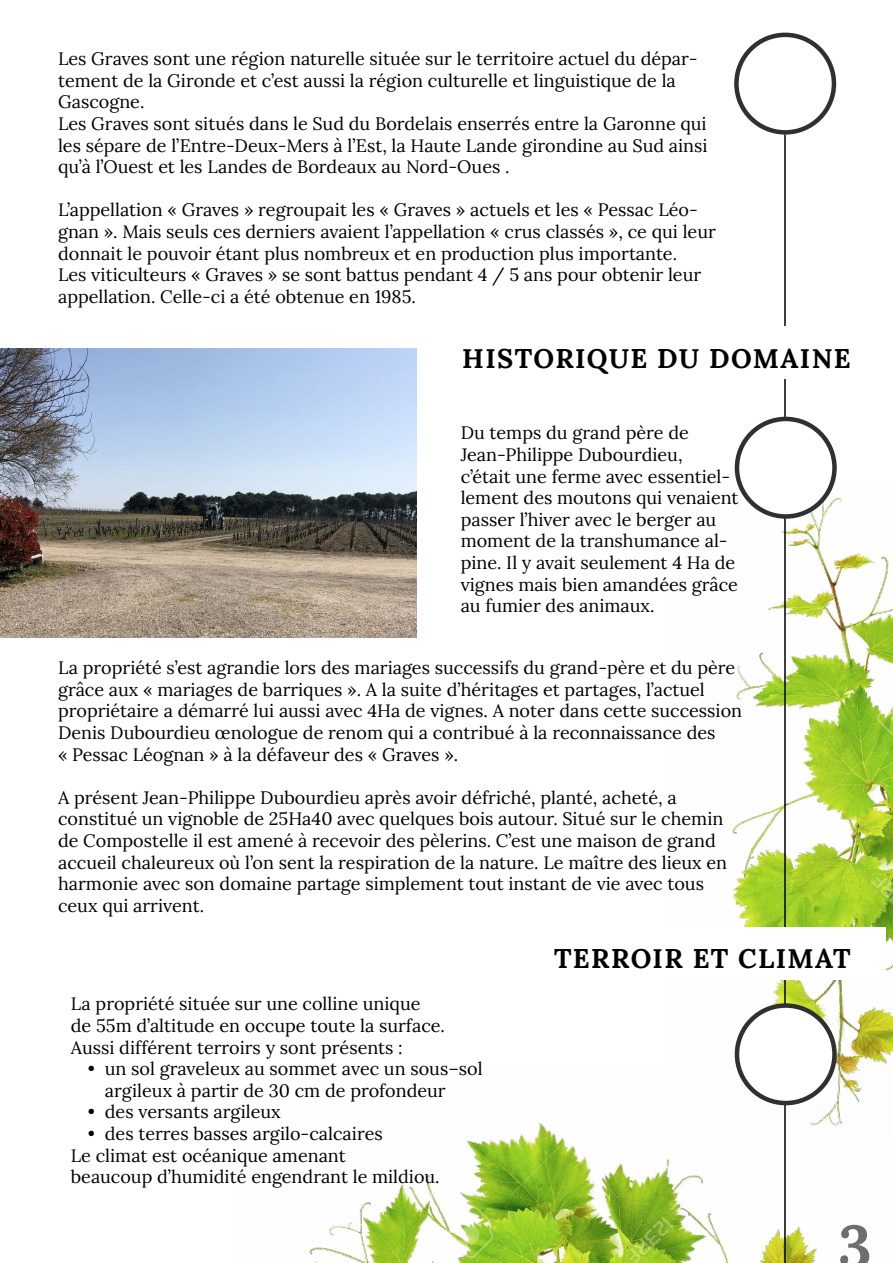
<style>
.page{position:relative;width:893px;height:1263px;background:#fff}
.page>*{position:absolute;margin:0;border:0;box-sizing:border-box;transform-origin:0 0}
.t1{font:700 60px "Lora";color:#6d6e71}
.t2{font:700 27px "Lora";letter-spacing:.05em;color:#000}
.t3{font:18px/21.6px "Lora";color:#000}
</style>
<div class="page">
<img style="left:309px;top:1123px;width:508px;height:140px">
<img style="left:663px;top:482px;width:230px;height:658px">
<div style="left:734px;top:33px;width:102px;height:102px;border:4px solid #313030;border-radius:50%"></div>
<hr style="left:784px;top:135px;width:2px;height:1128px;background:#000">
<div style="left:495px;top:327px;width:391px;height:52px;background:#fff"></div>
<div style="left:495px;top:927px;width:391px;height:52px;background:#fff"></div>
<div style="left:737px;top:419px;width:97px;height:97px;background:#fff;border-radius:50%"></div>
<div style="left:735px;top:417px;width:102px;height:102px;border:4px solid #313030;border-radius:50%"></div>
<div style="left:737px;top:1005px;width:97px;height:98px;background:#fff;border-radius:50%"></div>
<div style="left:735px;top:1003px;width:102px;height:102px;border:4px solid #313030;border-radius:50%"></div>
<img style="left:0;top:349px;width:417px;height:288px">
<p class="t3" style="left:58px;top:47px;width:651px">Les Graves sont une région naturelle située sur le territoire actuel du dépar&shy;tement de la Gironde et c’est aussi la région culturelle et linguistique de la Gascogne.<br>Les Graves sont situés dans le Sud du Bordelais enserrés entre la Garonne qui les sépare de l’Entre-Deux-Mers à l’Est, la Haute Lande girondine au Sud ainsi qu’à l’Ouest et les Landes de Bordeaux au Nord-Oues .</p>
<p class="t3" style="left:58px;top:198px;width:659px">L’appellation « Graves » regroupait les « Graves » actuels et les « Pessac Léo&shy;gnan ». Mais seuls ces derniers avaient l’appellation « crus classés », ce qui leur donnait le pouvoir étant plus nombreux et en production plus importante.<br>Les viticulteurs « Graves » se sont battus pendant 4 / 5 ans pour obtenir leur appellation. Celle-ci a été obtenue en 1985.</p>
<h2 class="t2" style="left:462px;top:335px;width:390px">HISTORIQUE DU DOMAINE</h2>
<p class="t3" style="left:461px;top:421px;width:279px">Du temps du grand père de<br>Jean-Philippe Dubourdieu,<br>c’était une ferme avec essentiel&shy;lement des moutons qui venaient passer l’hiver avec le berger au moment de la transhumance al&shy;pine. Il y avait seulement 4 Ha de vignes mais bien amandées grâce au fumier des animaux.</p>
<p class="t3" style="left:58px;top:656px;width:686px">La propriété s’est agrandie lors des mariages successifs du grand-père et du père grâce aux « mariages de barriques ». A la suite d’héritages et partages, l’actuel propriétaire a démarré lui aussi avec 4Ha de vignes. A noter dans cette succession Denis Dubourdieu œnologue de renom qui a contribué à la reconnaissance des<br>« Pessac Léognan » à la défaveur des « Graves ».</p>
<p class="t3" style="left:58px;top:785px;width:671px">A présent Jean-Philippe Dubourdieu après avoir défriché, planté, acheté, a constitué un vignoble de 25Ha40 avec quelques bois autour. Situé sur le chemin de Compostelle il est amené à recevoir des pèlerins. C’est une maison de grand accueil chaleureux où l’on sent la respiration de la nature. Le maître des lieux en harmonie avec son domaine partage simplement tout instant de vie avec tous ceux qui arrivent.</p>
<p class="t3" style="left:71px;top:992px;width:376px">La propriété située sur une colline unique de 55m d’altitude en occupe toute la surface.<br>Aussi différent terroirs y sont présents :</p>
<p class="t3" style="left:105px;top:1057px;width:379px;text-indent:-17px">• un sol graveleux au sommet avec un sous–sol argileux à partir de 30 cm de profondeur</p>
<p class="t3" style="left:88px;top:1100px;width:194px">• des versants argileux</p>
<p class="t3" style="left:71px;top:1121px;width:370px;text-indent:17px">• des terres basses argilo-calcaires<br>Le climat est océanique amenant<br>beaucoup d’humidité engendrant le mildiou.</p>
<h2 class="t2" style="left:554px;top:936px;width:298px">TERROIR ET CLIMAT</h2>
<h1 class="t1" style="left:838px;top:1195px;width:35px">3</h1>
</div>
